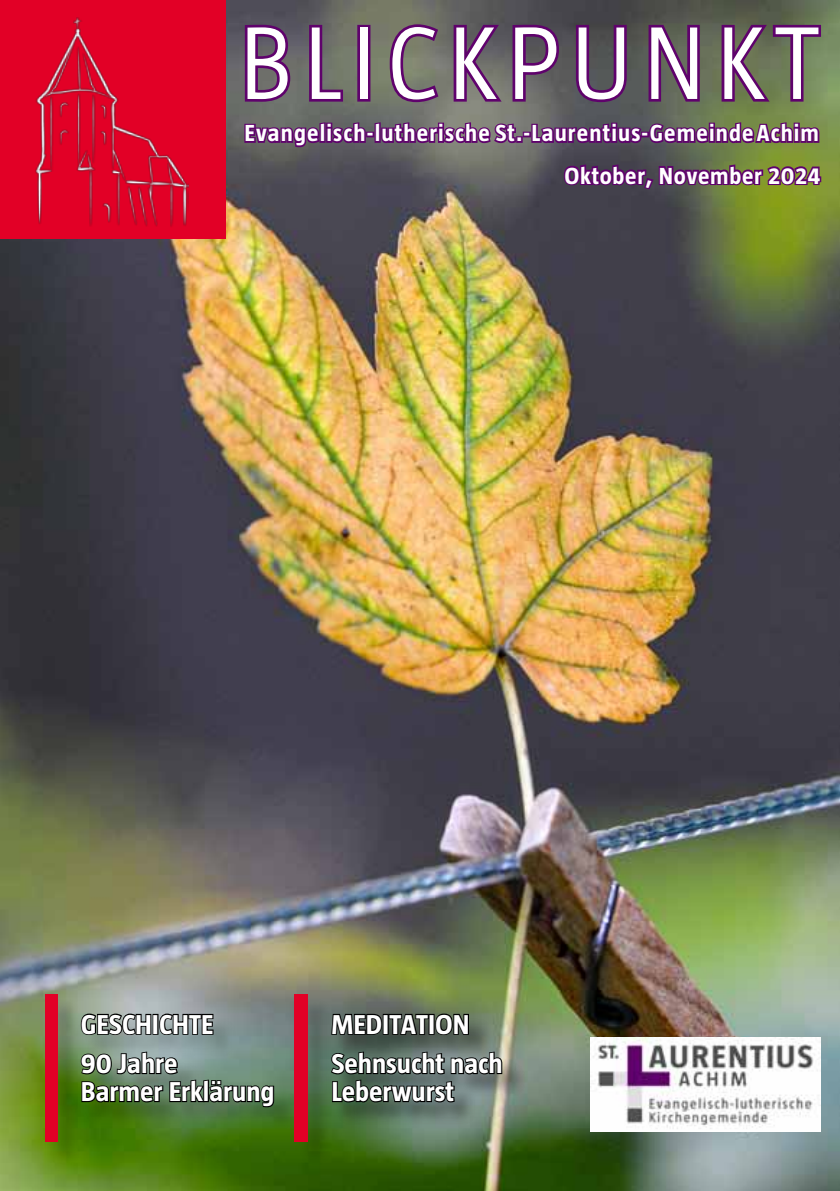
<style>
.page{position:relative;width:840px;height:1191px;background:#fff}
.page>*{position:absolute;margin:0;border:0;box-sizing:border-box;transform-origin:0 0}
.t1{font:300 106px "Taz";letter-spacing:.095em;color:#fff}
.t2{font:700 28px/39.4px "Taz";color:#fff}
.t3{font:700 23.8px/42.2px "Taz";letter-spacing:.05em;color:#fff;text-align:right}
</style>
<div class="page">
<img style="left:0;top:0;width:839px;height:1191px">
<svg style="left:242px;top:22px;width:51px;height:82px;background:#62346a"></svg>
<svg style="left:306px;top:22px;width:39px;height:82px;background:#694d6a"></svg>
<div style="left:357px;top:25px;width:13px;height:77px;border:5px solid #5f026c"></div>
<svg style="left:243px;top:120px;width:124px;height:57px;background:#5b4360"></svg>
<div style="left:366px;top:132px;width:8px;height:5px;border:3px solid #5f026c"></div>
<div style="left:374px;top:122px;width:6px;height:21px;border:3px solid #5f026c"></div>
<svg style="left:379px;top:14px;width:444px;height:131px;background:#654c62"></svg>
<div style="left:0;top:0;width:225px;height:238px;background:#e20026"></div>
<img style="left:35px;top:17px;width:154px;height:210px">
<svg style="left:562px;top:158px;width:260px;height:62px;background:#5e5049"></svg>
<img style="left:590px;top:1037px;width:229px;height:94px">
<div style="left:48px;top:997px;width:250px;height:169px;background:#000;opacity:.2"></div>
<div style="left:45px;top:994px;width:13px;height:147px;background:#e20026"></div>
<svg style="left:80px;top:1012px;width:72px;height:24px;background:#545c57"></svg>
<div style="left:152px;top:1014px;width:6px;height:20px;border:2px solid #000"></div>
<svg style="left:158px;top:1012px;width:56px;height:24px"></svg>
<svg style="left:80px;top:1050px;width:195px;height:58px;background:#506652"></svg>
<div style="left:298px;top:997px;width:229px;height:169px;background:#000;opacity:.2"></div>
<div style="left:295px;top:994px;width:13px;height:147px;background:#e20026"></div>
<div style="left:334px;top:1016px;width:192px;height:110px;background:#000;opacity:.2"></div>
<svg style="left:330px;top:952px;width:139px;height:90px;background:#667047"></svg>
<svg style="left:329px;top:1050px;width:174px;height:70px;background:#4c5c52"></svg>
<h1 class="t1" style="left:239px;top:4px;width:581px">BLICKPUNKT</h1>
<p class="t3" style="left:244px;top:112px;width:576px">Evangelisch-lutherische St.-Laurentius-Gemeinde Achim<br>Oktober, November 2024</p>
<p class="t2" style="left:81px;top:1004px;width:134px">GESCHICHTE<br>90 Jahre</p>
<p class="t2" style="left:81px;top:1071px;width:195px">Barmer Erklärung</p>
<p class="t2" style="left:331px;top:1004px;width:173px">MEDITATION<br>Sehnsucht nach</p>
<p class="t2" style="left:331px;top:1071px;width:124px">Leberwurst</p>
</div>
